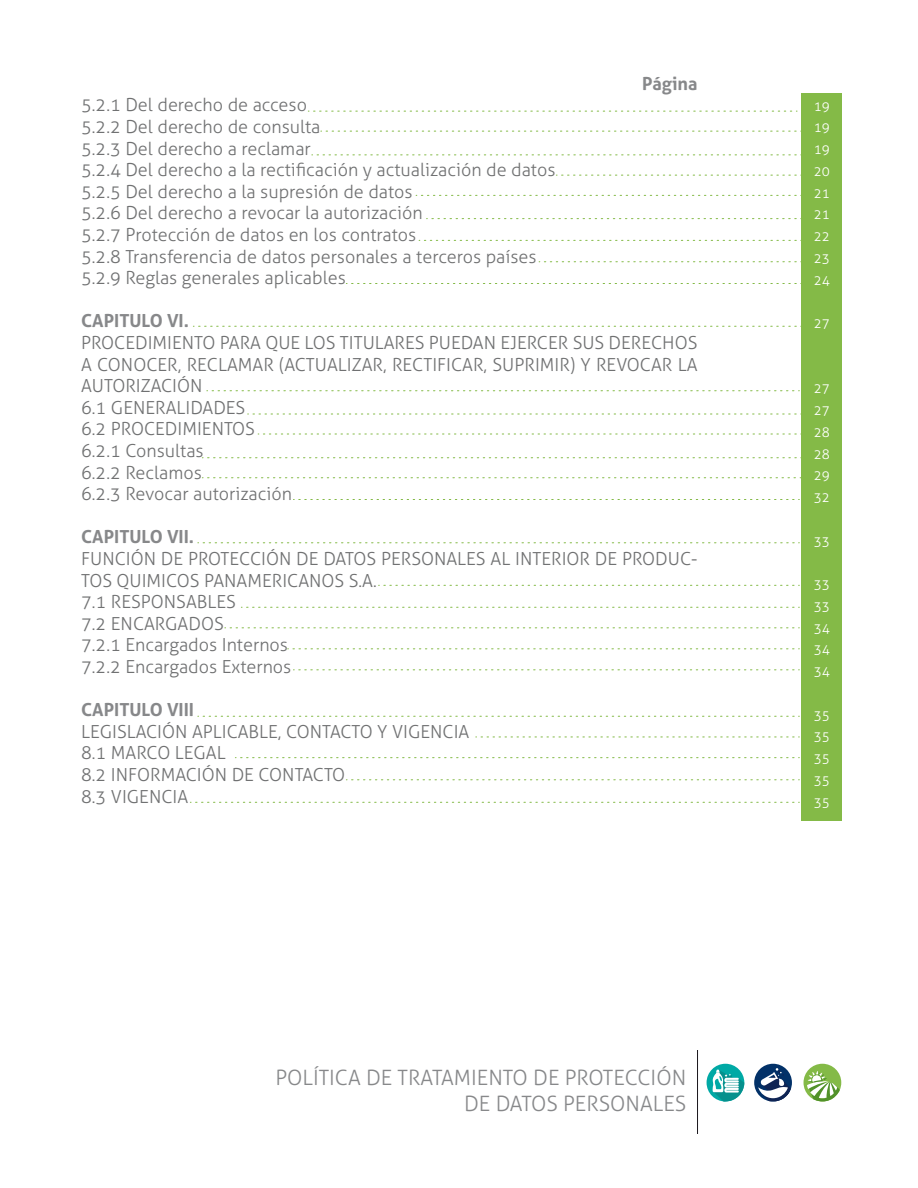
<style>
.page{position:relative;width:918px;height:1188px;background:#fff}
.page>*{position:absolute;margin:0;border:0;box-sizing:border-box;transform-origin:0 0}
.t1{font:300 21.15px/25.3px "Aller";color:#87888a;text-align:right}
.t2{font:300 18px/21.6px "Aller";color:#707172}
.t3{font:700 18px "Aller";color:#87888a}
.t4{font:300 13.5px/21.8px "Aller";color:#fff;text-align:justify}
.s1{font-weight:700;color:#87888a}
</style>
<div class="page">
<div style="left:804px;top:1064px;width:37px;height:38px;background:#84ba47;border-radius:50%"></div>
<svg style="left:807px;top:1071px;width:33px;height:31px"></svg>
<div style="left:707px;top:1064px;width:37px;height:38px;background:#00a9a5;border-radius:50%"></div>
<svg style="left:712px;top:1070px;width:32px;height:32px"></svg>
<div style="left:754px;top:1064px;width:38px;height:38px;background:#023168;border-radius:50%"></div>
<svg style="left:758px;top:1068px;width:33px;height:34px"></svg>
<hr style="left:697px;top:1050px;width:1px;height:84px;background:#1a171c">
<div style="left:802px;top:93px;width:40px;height:727px;background:#84ba47"></div>
<svg style="left:308px;top:111px;width:489px;height:1px"></svg>
<svg style="left:321px;top:131px;width:481px;height:1px"></svg>
<svg style="left:312px;top:154px;width:490px;height:1px"></svg>
<svg style="left:556px;top:175px;width:246px;height:1px"></svg>
<svg style="left:416px;top:195px;width:386px;height:1px"></svg>
<svg style="left:427px;top:218px;width:375px;height:1px"></svg>
<svg style="left:419px;top:240px;width:383px;height:1px"></svg>
<svg style="left:539px;top:261px;width:263px;height:1px"></svg>
<svg style="left:346px;top:283px;width:456px;height:1px"></svg>
<svg style="left:248px;top:414px;width:554px;height:1px"></svg>
<svg style="left:207px;top:390px;width:593px;height:1px"></svg>
<svg style="left:193px;top:326px;width:609px;height:1px"></svg>
<svg style="left:258px;top:434px;width:544px;height:1px"></svg>
<svg style="left:202px;top:457px;width:600px;height:1px"></svg>
<svg style="left:202px;top:477px;width:599px;height:1px"></svg>
<svg style="left:293px;top:499px;width:507px;height:1px"></svg>
<svg style="left:379px;top:585px;width:421px;height:1px"></svg>
<svg style="left:225px;top:627px;width:575px;height:1px"></svg>
<svg style="left:241px;top:607px;width:559px;height:1px"></svg>
<svg style="left:288px;top:648px;width:512px;height:1px"></svg>
<svg style="left:293px;top:669px;width:507px;height:1px"></svg>
<svg style="left:235px;top:757px;width:565px;height:1px"></svg>
<svg style="left:476px;top:737px;width:324px;height:1px"></svg>
<svg style="left:198px;top:716px;width:602px;height:1px"></svg>
<svg style="left:198px;top:542px;width:602px;height:1px"></svg>
<svg style="left:346px;top:779px;width:454px;height:1px"></svg>
<svg style="left:190px;top:802px;width:610px;height:1px"></svg>
<p class="t3" style="left:642px;top:72px;width:57px">Página</p>
<p class="t2" style="left:81px;top:94px;width:476px">5.2.1 Del derecho de acceso<br>5.2.2 Del derecho de consulta<br>5.2.3 Del derecho a reclamar<br>5.2.4 Del derecho a la rectificación y actualización de datos 5.2.5 Del derecho a la supresión de datos<br>5.2.6 Del derecho a revocar la autorización<br>5.2.7 Protección de datos en los contratos<br>5.2.8 Transferencia de datos personales a terceros países 5.2.9 Reglas generales aplicables</p>
<p class="t2" style="left:81px;top:310px;width:618px"><span class="s1">CAPITULO VI.<br></span>PROCEDIMIENTO PARA QUE LOS TITULARES PUEDAN EJERCER SUS DERECHOS<br>A CONOCER, RECLAMAR (ACTUALIZAR, RECTIFICAR, SUPRIMIR) Y REVOCAR LA<br>AUTORIZACIÓN<br>6.1 GENERALIDADES<br>6.2 PROCEDIMIENTOS<br>6.2.1 Consultas<br>6.2.2 Reclamos<br>6.2.3 Revocar autorización</p>
<p class="t2" style="left:81px;top:526px;width:618px"><span class="s1">CAPITULO VII.<br></span>FUNCIÓN DE PROTECCIÓN DE DATOS PERSONALES AL INTERIOR DE PRODUC-<br>TOS QUIMICOS PANAMERICANOS S.A.<br>7.1 RESPONSABLES<br>7.2 ENCARGADOS<br>7.2.1 Encargados Internos<br>7.2.2 Encargados Externos</p>
<p class="t2" style="left:81px;top:699px;width:390px"><span class="s1">CAPITULO VIII<br></span>LEGISLACIÓN APLICABLE, CONTACTO Y VIGENCIA<br>8.1 MARCO LEGAL<br>8.2 INFORMACIÓN DE CONTACTO<br>8.3 VIGENCIA</p>
<p class="t1" style="left:275px;top:1065px;width:412px">POLÍTICA DE TRATAMIENTO DE PROTECCIÓN<br>DE DATOS PERSONALES</p>
<p class="t4" style="left:814px;top:95px;width:18px">19<br>19<br>19<br>20<br>21<br>21<br>22<br>23<br>24</p>
<p class="t4" style="left:814px;top:312px;width:18px">27</p>
<p class="t4" style="left:814px;top:378px;width:18px">27<br>27<br>28<br>28<br>29<br>32</p>
<p class="t4" style="left:814px;top:530px;width:18px">33</p>
<p class="t4" style="left:814px;top:573px;width:18px">33<br>33<br>34<br>34<br>34</p>
<p class="t4" style="left:814px;top:704px;width:18px">35<br>35<br>35<br>35<br>35</p>
</div>
